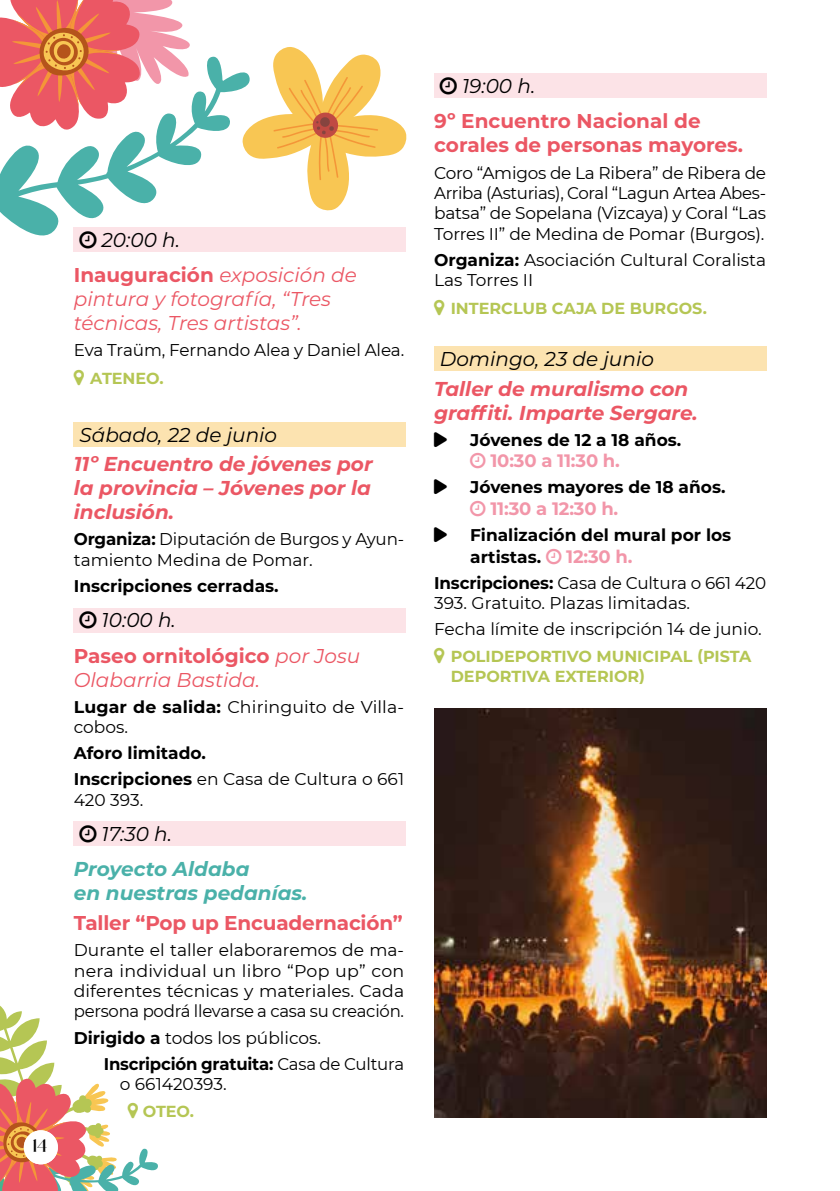
<style>
.page{position:relative;width:840px;height:1191px;background:#fff}
.page>*{position:absolute;margin:0;border:0;box-sizing:border-box;transform-origin:0 0}
.t1{font:700 20px/35.4px "Montserrat";color:#eb5764}
.t2{font:italic 700 20px/24px "Montserrat";color:#eb5764;text-align:justify}
.t3{font:italic 20px/24px "Montserrat";color:#eb5764}
.t4{font:italic 20px "Montserrat";color:#000}
.t5{font:italic 700 20px/24px "Montserrat";color:#4ab1a9}
.t6{font:700 18px "Montserrat";letter-spacing:-.01em;color:#f296a9}
.t7{font:18px "Hugolers Free Personal";color:#000}
.t8{font:17px/20.4px "Montserrat";letter-spacing:-.005em;color:#000}
.t9{font:700 17px/26px "Montserrat";color:#000}
.t10{font:700 16px/19.2px "Montserrat";color:#b5c654}
.s1{font-weight:400;font-style:italic;color:#000}
.s2{font-weight:400;font-style:italic}
.s3{font-weight:700}
.s4{font-weight:400}
</style>
<div class="page">
<div style="left:74px;top:227px;width:331px;height:25px;background:#fce3e7"></div>
<div style="left:74px;top:422px;width:331px;height:25px;background:#fce3b0"></div>
<div style="left:74px;top:608px;width:331px;height:24px;background:#fce3e7"></div>
<div style="left:74px;top:821px;width:331px;height:25px;background:#fce3e7"></div>
<div style="left:434px;top:74px;width:331px;height:24px;background:#fce3e7"></div>
<div style="left:434px;top:346px;width:331px;height:25px;background:#fce3b0"></div>
<img style="left:434px;top:709px;width:331px;height:408px">
<svg style="left:0;top:56px;width:242px;height:192px"></svg>
<svg style="left:242px;top:47px;width:165px;height:164px"></svg>
<svg style="left:0;top:0;width:192px;height:137px"></svg>
<svg style="left:79px;top:231px;width:18px;height:17px"></svg>
<svg style="left:0;top:1006px;width:158px;height:185px"></svg>
<p class="t7" style="left:32px;top:1135px;width:16px">14</p>
<p class="t1" style="left:74px;top:221px;width:284px;text-indent:28px"><span class="s1">20:00 h.<br></span>Inauguración <span class="s2">exposición de</span></p>
<p class="t3" style="left:74px;top:286px;width:258px">pintura y fotografía, “Tres técnicas, Tres artistas”.</p>
<p class="t8" style="left:74px;top:339px;width:332px">Eva Traüm, Fernando Alea y Daniel Alea.</p>
<p class="t10" style="left:90px;top:367px;width:75px">ATENEO.</p>
<p class="t4" style="left:79px;top:421px;width:199px">Sábado, 22 de junio</p>
<p class="t2" style="left:74px;top:451px;width:300px">11º Encuentro de jóvenes por la provincia – Jóvenes por la inclusión.</p>
<p class="t8" style="left:74px;top:528px;width:332px"><span class="s3">Organiza:</span> Diputación de Burgos y Ayun&shy;tamiento Medina de Pomar.</p>
<p class="t9" style="left:74px;top:572px;width:206px">Inscripciones cerradas.</p>
<p class="t1" style="left:74px;top:601px;width:288px;text-indent:28px"><span class="s1">10:00 h.<br></span>Paseo ornitológico <span class="s2">por Josu</span></p>
<p class="t3" style="left:74px;top:667px;width:188px">Olabarria Bastida.</p>
<p class="t8" style="left:74px;top:696px;width:331px"><span class="s3">Lugar de salida:</span> Chiringuito de Villa&shy;cobos.</p>
<p class="t9" style="left:74px;top:739px;width:332px">Aforo limitado.<br>Inscripciones <span class="s4">en Casa de Cultura o 661</span></p>
<p class="t8" style="left:74px;top:789px;width:71px">420 393.</p>
<p class="t4" style="left:102px;top:820px;width:72px">17:30 h.</p>
<p class="t5" style="left:74px;top:856px;width:235px">Proyecto Aldaba<br>en nuestras pedanías.</p>
<p class="t1" style="left:74px;top:904px;width:330px">Taller “Pop up Encuadernación”</p>
<p class="t8" style="left:74px;top:939px;width:332px;text-align:justify">Durante el taller elaboraremos de ma&shy;nera individual un libro “Pop up” con diferentes técnicas y materiales. Cada persona podrá llevarse a casa su creación.</p>
<p class="t8" style="left:104px;top:1023px;width:302px;line-height:26px;text-indent:-30px"><span class="s3">Dirigido a</span> todos los públicos.<br><span class="s3">Inscripción gratuita:</span> Casa de Cultura</p>
<p class="t8" style="left:120px;top:1073px;width:108px">o 661420393.</p>
<p class="t10" style="left:143px;top:1101px;width:53px">OTEO.</p>
<p class="t4" style="left:462px;top:72px;width:75px">19:00 h.</p>
<p class="t1" style="left:434px;top:108px;width:310px;line-height:24px">9º Encuentro Nacional de corales de personas mayores.</p>
<p class="t8" style="left:434px;top:162px;width:333px;text-align:justify">Coro “Amigos de La Ribera” de Ribera de Arriba (Asturias), Coral “Lagun Artea Abes&shy;batsa” de Sopelana (Vizcaya) y Coral “Las Torres II” de Medina de Pomar (Burgos).</p>
<p class="t8" style="left:434px;top:249px;width:333px"><span class="s3">Organiza:</span> Asociación Cultural Coralista<br>Las Torres II</p>
<p class="t10" style="left:450px;top:297px;width:258px">INTERCLUB CAJA DE BURGOS.</p>
<p class="t4" style="left:439px;top:345px;width:215px">Domingo, 23 de junio</p>
<p class="t2" style="left:434px;top:375px;width:265px">Taller de muralismo con graffiti. Imparte Sergare.</p>
<p class="t9" style="left:470px;top:426px;width:212px">Jóvenes de 12 a 18 años.</p>
<p class="t6" style="left:490px;top:448px;width:131px">10:30 a 11:30 h.</p>
<p class="t9" style="left:470px;top:473px;width:257px">Jóvenes mayores de 18 años.</p>
<p class="t6" style="left:490px;top:495px;width:129px">11:30 a 12:30 h.</p>
<p class="t9" style="left:470px;top:523px;width:262px;line-height:21.6px">Finalización del mural por los artistas.</p>
<p class="t6" style="left:566px;top:543px;width:68px">12:30 h.</p>
<p class="t8" style="left:434px;top:572px;width:333px"><span class="s3">Inscripciones:</span> Casa de Cultura o 661 420<br>393. Gratuito. Plazas limitadas.</p>
<p class="t8" style="left:434px;top:618px;width:329px">Fecha límite de inscripción 14 de junio.</p>
<p class="t10" style="left:450px;top:646px;width:302px">POLIDEPORTIVO MUNICIPAL (PISTA<br>DEPORTIVA EXTERIOR)</p>
</div>
